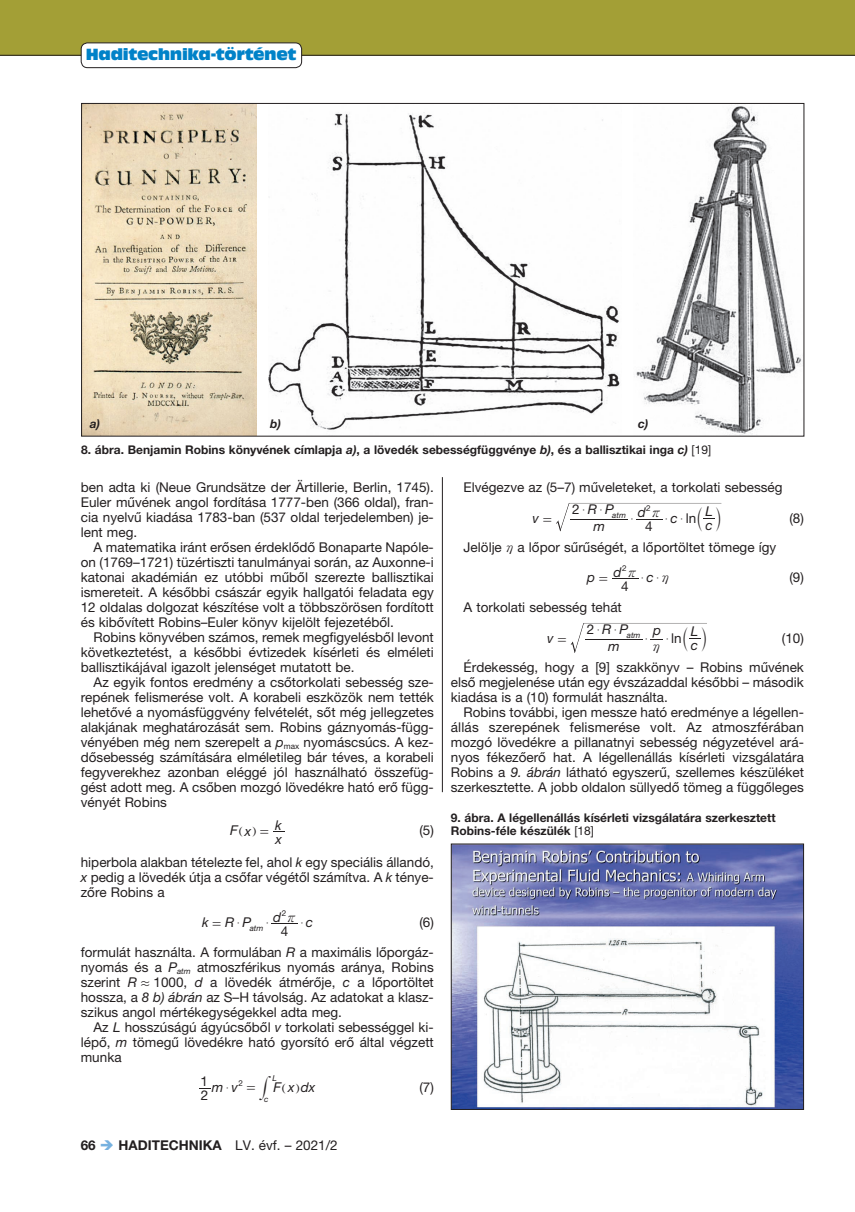
<style>
.page{position:relative;width:855px;height:1212px;background:#fff}
.page>*{position:absolute;margin:0;border:0;box-sizing:border-box;transform-origin:0 0}
.t1{font:15px "Antique Olive Compact";letter-spacing:-.02em;color:#0082c8}
.t2{font:13.5px/15px "Helvetica Neue LT Pro";color:#231f20;text-align:justify}
.t3{font:italic 13.5px "Helvetica Neue LT Pro";letter-spacing:.485em;color:#231f20}
.t4{font:700 13.5px "Helvetica Neue LT Pro";color:#231f20}
.t5{font:13.5px "MM Binary";color:#231f20}
.t6{font:italic 13.5px "M Ma Greek B";color:#231f20}
.t7{font:13.5px "MM Times Roman";color:#231f20}
.t8{font:700 12px/13.5px "Helvetica Neue LT Pro";color:#231f20}
.t9{font:italic 700 12px "Helvetica Neue LT Pro";color:#231f20}
.t10{font:11.85px "MM Variable A";color:#231f20;scale:1.14 1}
.t11{font:italic 8.1px "Helvetica Neue LT Pro";color:#231f20}
.t12{font:8.1px "Helvetica Neue LT Pro";color:#231f20}
.s1{font-style:italic}
.s2{font-weight:400}
.s3{font-family:"MM Times Roman";font-size:13.5px}
.s4{font-family:"MM Relation"}
.s5{font-family:"Helvetica Neue LT Pro";font-style:italic}
.s6{font-family:"MM Variable";font-size:21.6px}
.s7{color:#76b1df}
.s8{font-family:"MM Times Roman";font-style:normal}
.s9{font-family:"Helvetica Neue LT Pro"}
.s10{font-family:"MM Variable A";font-size:13.05px}
.s11{font-family:"M Ma Greek B";font-style:italic}
.s12{font-family:"MM Binary"}
</style>
<div class="page">
<div style="left:0;top:0;width:855px;height:55px;background:#a39f36"></div>
<hr style="left:0;top:55px;width:855px;height:1px;background:#231f20">
<div style="left:81px;top:43px;width:221px;height:25px;background:#fff;border-radius:6px"></div>
<div style="left:81px;top:43px;width:221px;height:25px;border:1px solid #231f20;border-radius:6px"></div>
<svg style="left:271px;top:923px;width:27px;height:1px"></svg>
<svg style="left:556px;top:503px;width:165px;height:28px"></svg>
<svg style="left:612px;top:578px;width:26px;height:1px"></svg>
<svg style="left:570px;top:623px;width:137px;height:30px"></svg>
<img style="left:83px;top:105px;width:173px;height:329px">
<img style="left:268px;top:112px;width:352px;height:318px">
<img style="left:636px;top:106px;width:166px;height:328px">
<img style="left:453px;top:845px;width:349px;height:263px">
<div style="left:451px;top:843px;width:353px;height:267px;border:1px solid #231f20"></div>
<hr style="left:442px;top:477px;width:1px;height:315px;background:#231f20">
<p class="t1" style="left:86px;top:44px;width:212px">Haditechnika-történet</p>
<p class="t9" style="left:90px;top:416px;width:12px">a)</p>
<p class="t9" style="left:270px;top:416px;width:12px">b)</p>
<p class="t9" style="left:638px;top:416px;width:12px">c)</p>
<p class="t8" style="left:81px;top:442px;width:631px">8. ábra. Benjamin Robins könyvének címlapja <span class="s1">a)</span>, a lövedék sebességfüggvénye <span class="s1">b)</span>, és a ballisztikai inga <span class="s1">c)</span> <span class="s2">[19]</span></p>
<p class="t2" style="left:81px;top:480px;width:354px">ben adta ki (Neue Grundsätze der Ärtillerie, Berlin, 1745).<br>Euler művének angol fordítása 1777-ben (366 oldal), fran&shy;cia nyelvű kiadása 1783-ban (537 oldal terjedelemben) je&shy;lent meg.</p>
<p class="t2" style="left:81px;top:540px;width:354px;text-indent:13px">A matematika iránt erősen érdeklődő Bonaparte Napóle&shy;on (1769–1721) tüzértiszti tanulmányai során, az Auxonne-i katonai akadémián ez utóbbi műből szerezte ballisztikai ismereteit. A későbbi császár egyik hallgatói feladata egy 12 oldalas dolgozat készítése volt a többszörösen fordított és kibővített Robins–Euler könyv kijelölt fejezetéből.</p>
<p class="t2" style="left:81px;top:630px;width:354px;text-indent:13px">Robins könyvében számos, remek megfigyelésből levont következtetést, a későbbi évtizedek kísérleti és elméleti ballisztikájával igazolt jelenséget mutatott be.</p>
<p class="t2" style="left:81px;top:675px;width:354px;text-indent:13px">Az egyik fontos eredmény a csőtorkolati sebesség sze&shy;repének felismerése volt. A korabeli eszközök nem tették lehetővé a nyomásfüggvény felvételét, sőt még jellegzetes alakjának meghatározását sem. Robins gáznyomás-függ&shy;vényében még nem szerepelt a <span class="s1">p</span><sub>max</sub> nyomáscsúcs. A kez&shy;dősebesség számítására elméletileg bár téves, a korabeli fegyverekhez azonban eléggé jól használható összefüg&shy;gést adott meg. A csőben mozgó lövedékre ható erő függ&shy;vényét Robins</p>
<p class="t3" style="left:230px;top:822px;width:23px">F x</p>
<p class="t3" style="left:276px;top:831px;width:8px">x</p>
<p class="t3" style="left:275px;top:817px;width:8px">k</p>
<p class="t10" style="left:238px;top:824px;width:28px">] g<span class="s3">=</span></p>
<p class="t2" style="left:419px;top:823px;width:16px">(5)</p>
<p class="t2" style="left:81px;top:855px;width:354px">hiperbola alakban tételezte fel, ahol <span class="s1">k</span> egy speciális állandó, <span class="s1">x</span> pedig a lövedék útja a csőfar végétől számítva. A <span class="s1">k</span> ténye&shy;zőre Robins a</p>
<p class="t3" style="left:202px;top:914px;width:51px">k RP</p>
<p class="t12" style="left:282px;top:908px;width:6px">2</p>
<p class="t3" style="left:273px;top:909px;width:10px">d</p>
<p class="t6" style="left:287px;top:911px;width:10px">r</p>
<p class="t7" style="left:212px;top:917px;width:11px">=</p>
<p class="t2" style="left:419px;top:915px;width:16px">(6)</p>
<p class="t2" style="left:81px;top:945px;width:354px">formulát használta. A formulában <span class="s1">R</span> a maximális lőporgáz&shy;nyomás és a <span class="s1">P</span><sub>atm</sub> atmoszférikus nyomás aránya, Robins szerint <span class="s1">R</span> <span class="s4">.</span> 1000, <span class="s1">d</span> a lövedék átmérője, <span class="s1">c</span> a lőportöltet hossza, a <span class="s1">8 b) ábrán</span> az S–H távolság. Az adatokat a klas - szikus angol mértékegységekkel adta meg.</p>
<p class="t2" style="left:81px;top:1020px;width:354px;text-indent:13px">Az <span class="s1">L</span> hosszúságú ágyúcsőből <span class="s1">v</span> torkolati sebességgel ki&shy;lépő, <span class="s1">m</span> tömegű lövedékre ható gyorsító erő által végzett munka</p>
<p class="t3" style="left:212px;top:1079px;width:27px">m v</p>
<p class="t3" style="left:273px;top:1079px;width:43px">Fxdx</p>
<p class="t2" style="left:201px;top:1087px;width:9px">2</p>
<p class="t5" style="left:301px;top:916px;width:14px">$<span class="s5">c</span></p>
<p class="t5" style="left:237px;top:916px;width:4px">$</p>
<p class="t5" style="left:266px;top:916px;width:4px">$</p>
<p class="t11" style="left:250px;top:923px;width:15px">atm</p>
<p class="t2" style="left:281px;top:923px;width:9px">4</p>
<p class="t11" style="left:272px;top:1073px;width:6px">L</p>
<p class="t5" style="left:226px;top:1081px;width:4px">$</p>
<p class="t10" style="left:246px;top:1080px;width:48px"><span class="s3">=</span><span class="s6">#</span> ]g</p>
<p class="t2" style="left:419px;top:1079px;width:16px">(7)</p>
<p class="t2" style="left:200px;top:1073px;width:9px">1</p>
<p class="t12" style="left:238px;top:1078px;width:6px">2</p>
<p class="t11" style="left:264px;top:1094px;width:6px">c</p>
<p class="t4" style="left:81px;top:1137px;width:258px">66 <span class="s7">➔</span> HADITECHNIKA <span class="s2">LV. évf. – 2021/2</span></p>
<p class="t2" style="left:463px;top:480px;width:320px">Elvégezve az (5–7) műveleteket, a torkolati sebesség</p>
<p class="t3" style="left:532px;top:510px;width:21px">v <span class="s8">=</span></p>
<p class="t5" style="left:665px;top:512px;width:57px">$ $ <span class="s9">ln</span><span class="s10">b l</span></p>
<p class="t3" style="left:588px;top:501px;width:28px">R P</p>
<p class="t3" style="left:638px;top:504px;width:10px">d</p>
<p class="t5" style="left:572px;top:504px;width:32px"><span class="s9">2</span>$ $</p>
<p class="t3" style="left:705px;top:503px;width:9px">L</p>
<p class="t2" style="left:645px;top:519px;width:9px">4</p>
<p class="t12" style="left:646px;top:504px;width:6px">2</p>
<p class="t6" style="left:652px;top:507px;width:10px">r</p>
<p class="t2" style="left:789px;top:510px;width:16px">(8)</p>
<p class="t2" style="left:463px;top:540px;width:314px">Jelölje <span class="s11">h</span> a lőpor sűrűségét, a lőportöltet tömege így</p>
<p class="t3" style="left:587px;top:569px;width:22px">p <span class="s8">=</span></p>
<p class="t11" style="left:612px;top:510px;width:15px">atm</p>
<p class="t3" style="left:670px;top:510px;width:9px">c</p>
<p class="t5" style="left:630px;top:512px;width:4px">$</p>
<p class="t3" style="left:705px;top:517px;width:9px">c</p>
<p class="t3" style="left:593px;top:518px;width:13px">m</p>
<p class="t12" style="left:622px;top:563px;width:6px">2</p>
<p class="t3" style="left:613px;top:564px;width:10px">d</p>
<p class="t6" style="left:628px;top:566px;width:10px">r</p>
<p class="t2" style="left:789px;top:570px;width:16px">(9)</p>
<p class="t3" style="left:646px;top:569px;width:9px">c</p>
<p class="t5" style="left:641px;top:571px;width:29px">$ $<span class="s11">h</span></p>
<p class="t2" style="left:621px;top:578px;width:9px">4</p>
<p class="t2" style="left:463px;top:600px;width:160px">A torkolati sebesség tehát</p>
<p class="t3" style="left:547px;top:630px;width:21px">v <span class="s8">=</span></p>
<p class="t2" style="left:666px;top:630px;width:42px"><span class="s12">$</span>ln<span class="s10">b l</span></p>
<p class="t3" style="left:602px;top:621px;width:28px">R P</p>
<p class="t3" style="left:653px;top:622px;width:10px">p</p>
<p class="t11" style="left:587px;top:630px;width:55px"><sup>2</sup><sup>$</sup> <sup>$</sup> atm</p>
<p class="t3" style="left:691px;top:623px;width:9px">L</p>
<p class="t5" style="left:645px;top:632px;width:4px">$</p>
<p class="t6" style="left:653px;top:641px;width:9px">h</p>
<p class="t2" style="left:463px;top:623px;width:342px;line-height:29.2px;text-align:right">(10)<br>Érdekesség, hogy a [9] szakkönyv – Robins művének</p>
<p class="t2" style="left:451px;top:675px;width:354px">első megjelenése után egy évszázaddal későbbi – második kiadása is a (10) formulát használta.</p>
<p class="t2" style="left:451px;top:705px;width:354px;text-indent:13px">Robins további, igen messze ható eredménye a légellen&shy;állás szerepének felismerése volt. Az atmoszférában mozgó lövedékre a pillanatnyi sebesség négyzetével ará&shy;nyos fékezőerő hat. A légellenállás kísérleti vizsgálatára Robins a <span class="s1">9. ábrán</span> látható egyszerű, szellemes készüléket szerkesztette. A jobb oldalon süllyedő tömeg a függőleges</p>
<p class="t3" style="left:691px;top:637px;width:9px">c</p>
<p class="t3" style="left:608px;top:638px;width:13px">m</p>
<p class="t8" style="left:451px;top:810px;width:326px">9. ábra. A légellenállás kísérleti vizsgálatára szerkesztett<br>Robins-féle készülék <span class="s2">[18]</span></p>
</div>
